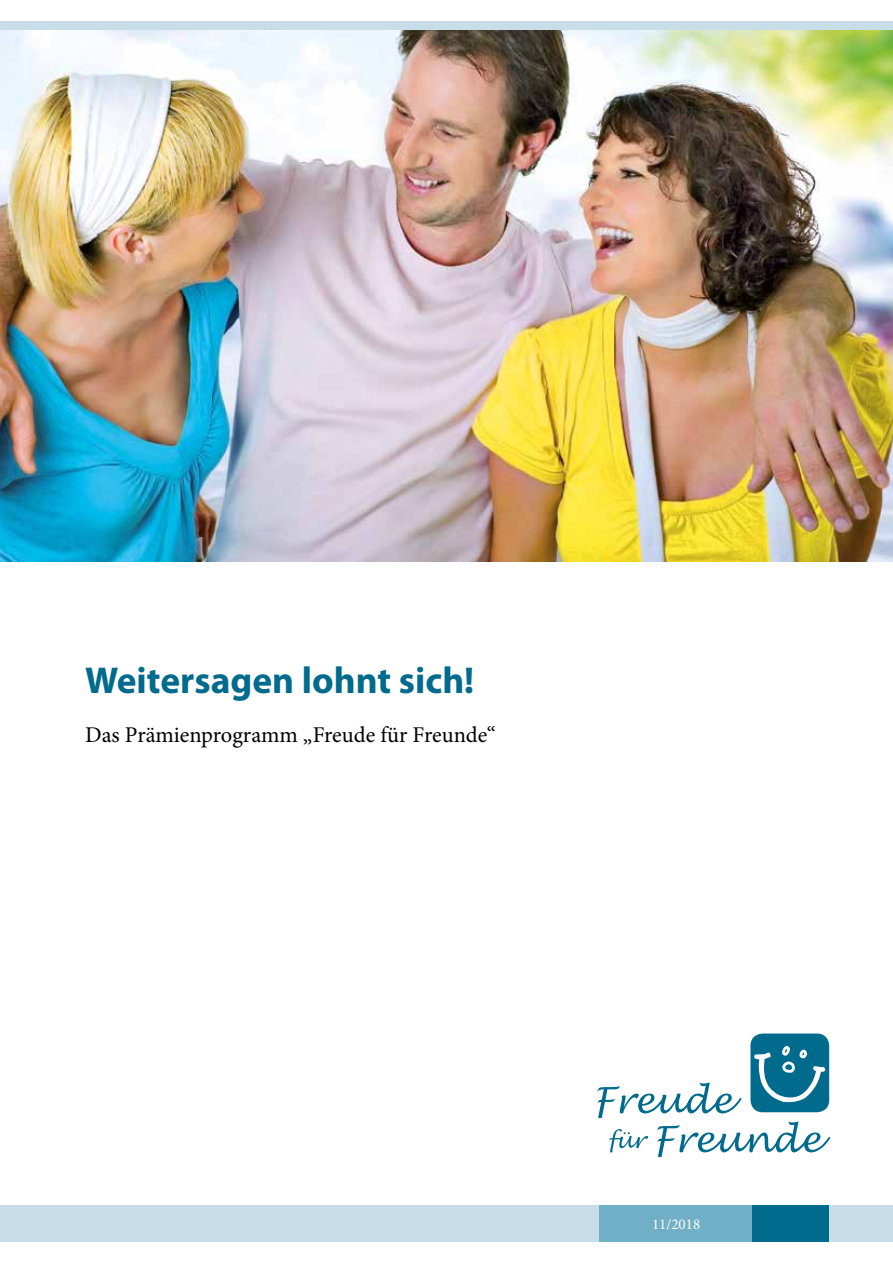
<style>
.page{position:relative;width:893px;height:1263px;background:#fff}
.page>*{position:absolute;margin:0;border:0;box-sizing:border-box;transform-origin:0 0}
.t1{font:700 37.5px "Myriad Pro";color:#006b8d}
.t2{font:22.5px "Minion Pro";color:#000}
.t3{font:15px "Minion Pro";color:#fff}
</style>
<div class="page">
<img style="left:0;top:30px;width:893px;height:531px">
<div style="left:0;top:21px;width:893px;height:9px;background:#c7dee9"></div>
<div style="left:0;top:1205px;width:893px;height:37px;background:#c7dee9"></div>
<div style="left:600px;top:1205px;width:153px;height:37px;background:#71afc6"></div>
<div style="left:753px;top:1205px;width:76px;height:37px;background:#006b8d"></div>
<div style="left:750px;top:1033px;width:79px;height:79px;background:#006b8d;border-radius:12px"></div>
<svg style="left:597px;top:1044px;width:233px;height:113px"></svg>
<h1 class="t1" style="left:85px;top:656px;width:391px">Weitersagen lohnt sich!</h1>
<p class="t2" style="left:85px;top:720px;width:412px">Das Prämienprogramm „Freude für Freunde“</p>
<p class="t3" style="left:652px;top:1214px;width:50px">11/2018</p>
</div>
